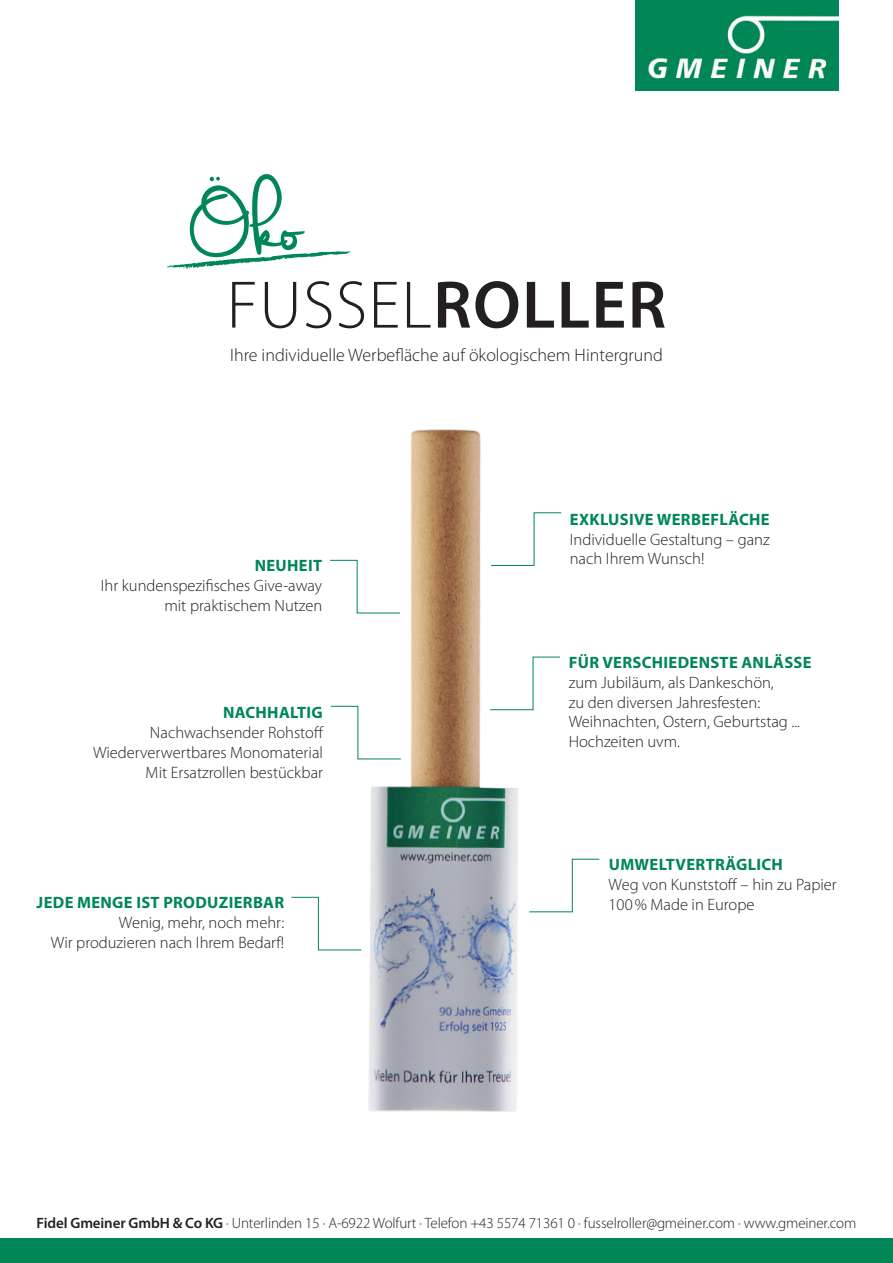
<style>
.page{position:relative;width:893px;height:1263px;background:#fff}
.page>*{position:absolute;margin:0;border:0;box-sizing:border-box;transform-origin:0 0}
.t1{font:300 67.8px "Myriad Pro";letter-spacing:.02em;color:#231f20}
.t2{font:300 18px "Myriad Pro";color:#231f20}
.t3{font:300 16.5px/19.8px "Myriad Pro";color:#231f20}
.t4{font:700 16.5px "Myriad Pro";letter-spacing:.02em;color:#008657}
.t5{font:300 15px "Myriad Pro";letter-spacing:-.01em;color:#231f20}
.s1{font-weight:600}
</style>
<div class="page">
<div style="left:635px;top:0;width:204px;height:91px;background:#008657"></div>
<img style="left:648px;top:15px;width:191px;height:64px">
<img style="left:317px;top:429px;width:254px;height:683px">
<svg style="left:330px;top:560px;width:70px;height:53px"></svg>
<div style="left:0;top:1239px;width:893px;height:24px;background:#008657"></div>
<svg style="left:330px;top:706px;width:71px;height:53px"></svg>
<svg style="left:291px;top:897px;width:71px;height:53px"></svg>
<svg style="left:491px;top:512px;width:71px;height:54px"></svg>
<svg style="left:490px;top:657px;width:71px;height:53px"></svg>
<svg style="left:529px;top:859px;width:71px;height:53px"></svg>
<svg style="left:167px;top:251px;width:183px;height:18px"></svg>
<h1 class="t1" style="left:227px;top:264px;width:441px">Fussel<span class="s1">roller</span></h1>
<p class="t2" style="left:230px;top:344px;width:434px">Ihre individuelle Werbefläche auf ökologischem Hintergrund</p>
<p class="t4" style="left:255px;top:555px;width:69px">NEUHEIT</p>
<p class="t3" style="left:101px;top:576px;width:223px;text-align:right">Ihr kundenspezifisches Give-away mit praktischem Nutzen</p>
<p class="t4" style="left:223px;top:702px;width:11px">NACHHALTI</p>
<p class="t4" style="left:312px;top:702px;width:13px">G</p>
<p class="t3" style="left:93px;top:722px;width:232px;text-align:right">Nachwachsender Rohstoff<br>Wiederverwertbares Monomaterial<br>Mit Ersatzrollen bestückbar</p>
<p class="t4" style="left:37px;top:892px;width:18px">JEDE</p>
<p class="t4" style="left:77px;top:892px;width:162px">MENGE IST PRODUZIERBAR</p>
<p class="t3" style="left:51px;top:912px;width:235px;text-align:right">Wenig, mehr, noch mehr:<br>Wir produzieren nach Ihrem Bedarf!</p>
<p class="t4" style="left:570px;top:508px;width:201px">EXKLUSIVE WERBEFLÄCHE</p>
<p class="t3" style="left:570px;top:529px;width:201px">Individuelle Gestaltung – ganz nach Ihrem Wunsch!</p>
<p class="t4" style="left:569px;top:652px;width:244px">FÜR VERSCHIEDENSTE ANLÄSSE</p>
<p class="t3" style="left:569px;top:672px;width:233px">zum Jubiläum, als Dankeschön,<br>zu den diversen Jahresfesten:<br>Weihnachten, Ostern, Geburtstag ...<br>Hochzeiten uvm.</p>
<p class="t4" style="left:609px;top:854px;width:176px">UMWELTVERTRÄGLICH</p>
<p class="t3" style="left:609px;top:874px;width:230px">Weg von Kunststoff – hin zu Papier<br>100% Made in Europe</p>
<p class="t5" style="left:37px;top:1214px;width:821px"><span class="s1">Fidel Gmeiner GmbH &amp; Co KG</span> · Unterlinden 15 · A-6922 Wolfurt · Telefon +43 5574 71361 0 · fusselroller@gmeiner.com · www.gmeiner.com</p>
</div>
